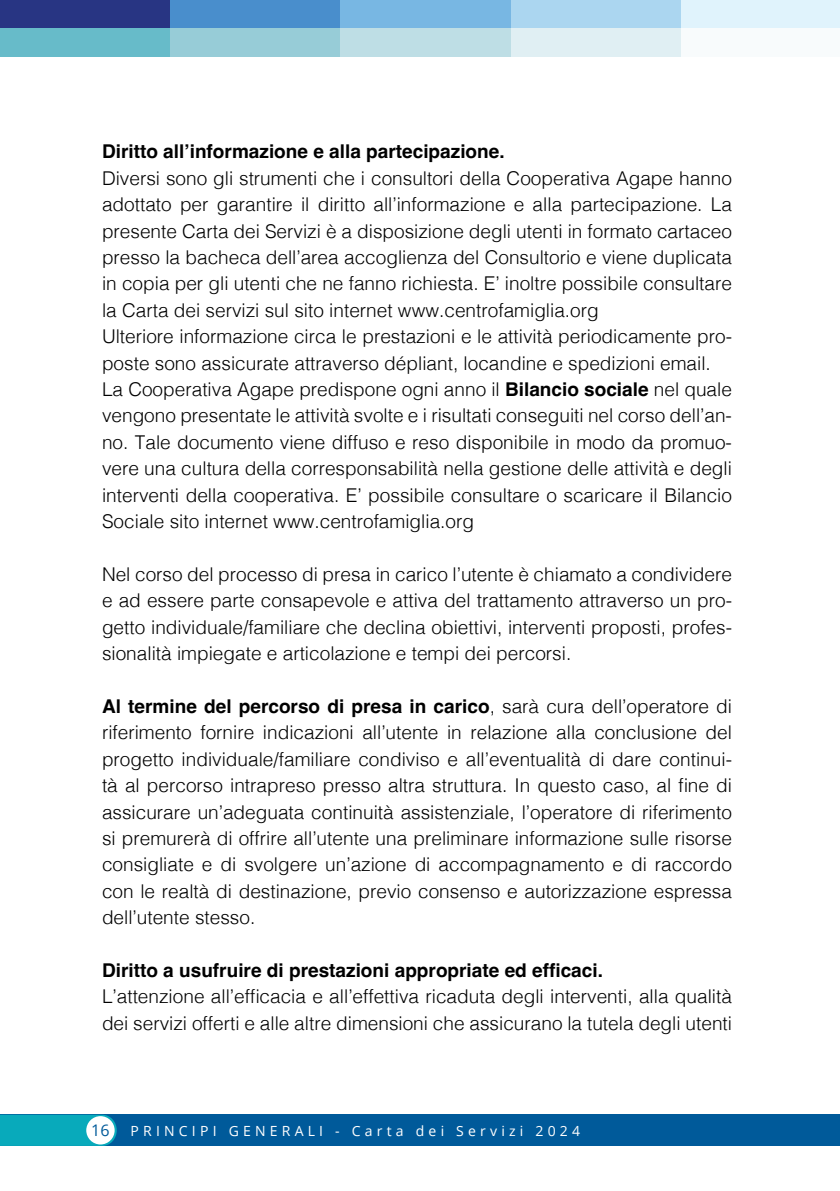
<style>
.page{position:relative;width:840px;height:1191px;background:#fff}
.page>*{position:absolute;margin:0;border:0;box-sizing:border-box;transform-origin:0 0}
.t1{font:300 19px/26.4px "Helvetica";color:#000}
.t2{font:700 19px "Helvetica";color:#000}
.t3{font:16px "Open Sans";letter-spacing:.3em;color:#fff}
.t4{font:16px "Open Sans";color:#005a9a}
.t5{font:14px "Open Sans";letter-spacing:.3em;color:#fff}
.s1{font-weight:700}
</style>
<div class="page">
<div style="left:0;top:1114px;width:839px;height:31px;background:#005a9a"></div>
<svg style="left:0;top:1114px;width:117px;height:31px"></svg>
<div style="left:87px;top:1117px;width:27px;height:26px;background:#fff;border-radius:50%"></div>
<div style="left:86px;top:1116px;width:29px;height:28px;border:2px solid #fff;border-radius:50%"></div>
<div style="left:0;top:0;width:170px;height:28px;background:#283583"></div>
<div style="left:0;top:28px;width:170px;height:29px;background:#67bbc9"></div>
<div style="left:510px;top:0;width:170px;height:28px;background:#abd6f0"></div>
<div style="left:510px;top:28px;width:170px;height:29px;background:#e0eff3"></div>
<div style="left:170px;top:0;width:170px;height:28px;background:#498ecc"></div>
<div style="left:170px;top:28px;width:170px;height:29px;background:#97ccd7"></div>
<div style="left:680px;top:0;width:159px;height:28px;background:#e0f3fc"></div>
<div style="left:680px;top:28px;width:159px;height:29px;background:#f8fbfc"></div>
<div style="left:340px;top:0;width:170px;height:28px;background:#78b7e3"></div>
<div style="left:340px;top:28px;width:170px;height:29px;background:#bedee5"></div>
<p class="t2" style="left:102px;top:140px;width:404px">Diritto all’informazione e alla partecipazione.</p>
<p class="t1" style="left:102px;top:164px;width:631px">Diversi sono gli strumenti che i consultori della Cooperativa Agape hanno adottato per garantire il diritto all’informazione e alla partecipazione. La presente Carta dei Servizi è a disposizione degli utenti in formato cartaceo presso la bacheca dell’area accoglienza del Consultorio e viene duplicata in copia per gli utenti che ne fanno richiesta. E’ inoltre possibile consultare la Carta dei servizi sul sito internet www.centrofamiglia.org<br>Ulteriore informazione circa le prestazioni e le attività periodicamente pro&shy;poste sono assicurate attraverso dépliant, locandine e spedizioni email.<br>La Cooperativa Agape predispone ogni anno il <span class="s1">Bilancio sociale</span> nel quale vengono presentate le attività svolte e i risultati conseguiti nel corso dell’an&shy;no. Tale documento viene diffuso e reso disponibile in modo da promuo&shy;vere una cultura della corresponsabilità nella gestione delle attività e degli interventi della cooperativa. E’ possibile consultare o scaricare il Bilancio Sociale sito internet www.centrofamiglia.org</p>
<p class="t1" style="left:102px;top:559px;width:631px;text-align:justify">Nel corso del processo di presa in carico l’utente è chiamato a condividere e ad essere parte consapevole e attiva del trattamento attraverso un pro&shy;getto individuale/familiare che declina obiettivi, interventi proposti, profes&shy;sionalità impiegate e articolazione e tempi dei percorsi.</p>
<p class="t1" style="left:102px;top:691px;width:631px;text-align:justify"><span class="s1">Al termine del percorso di presa in carico</span>, sarà cura dell’operatore di riferimento fornire indicazioni all’utente in relazione alla conclusione del progetto individuale/familiare condiviso e all’eventualità di dare continui&shy;tà al percorso intrapreso presso altra struttura. In questo caso, al fine di assicurare un’adeguata continuità assistenziale, l’operatore di riferimento si premurerà di offrire all’utente una preliminare informazione sulle risorse consigliate e di svolgere un’azione di accompagnamento e di raccordo con le realtà di destinazione, previo consenso e autorizzazione espressa dell’utente stesso.</p>
<p class="t2" style="left:102px;top:958px;width:502px">Diritto a usufruire di prestazioni appropriate ed efficaci.</p>
<p class="t1" style="left:102px;top:982px;width:631px">L’attenzione all’efficacia e all’effettiva ricaduta degli interventi, alla qualità dei servizi offerti e alle altre dimensioni che assicurano la tutela degli utenti</p>
<p class="t4" style="left:91px;top:1118px;width:20px">16</p>
<p class="t3" style="left:130px;top:1118px;width:262px">Carta dei Servizi 2022</p>
<p class="t5" style="left:130px;top:1121px;width:451px">PRINCIPI GENERALI - Carta dei Servizi 2024</p>
</div>
